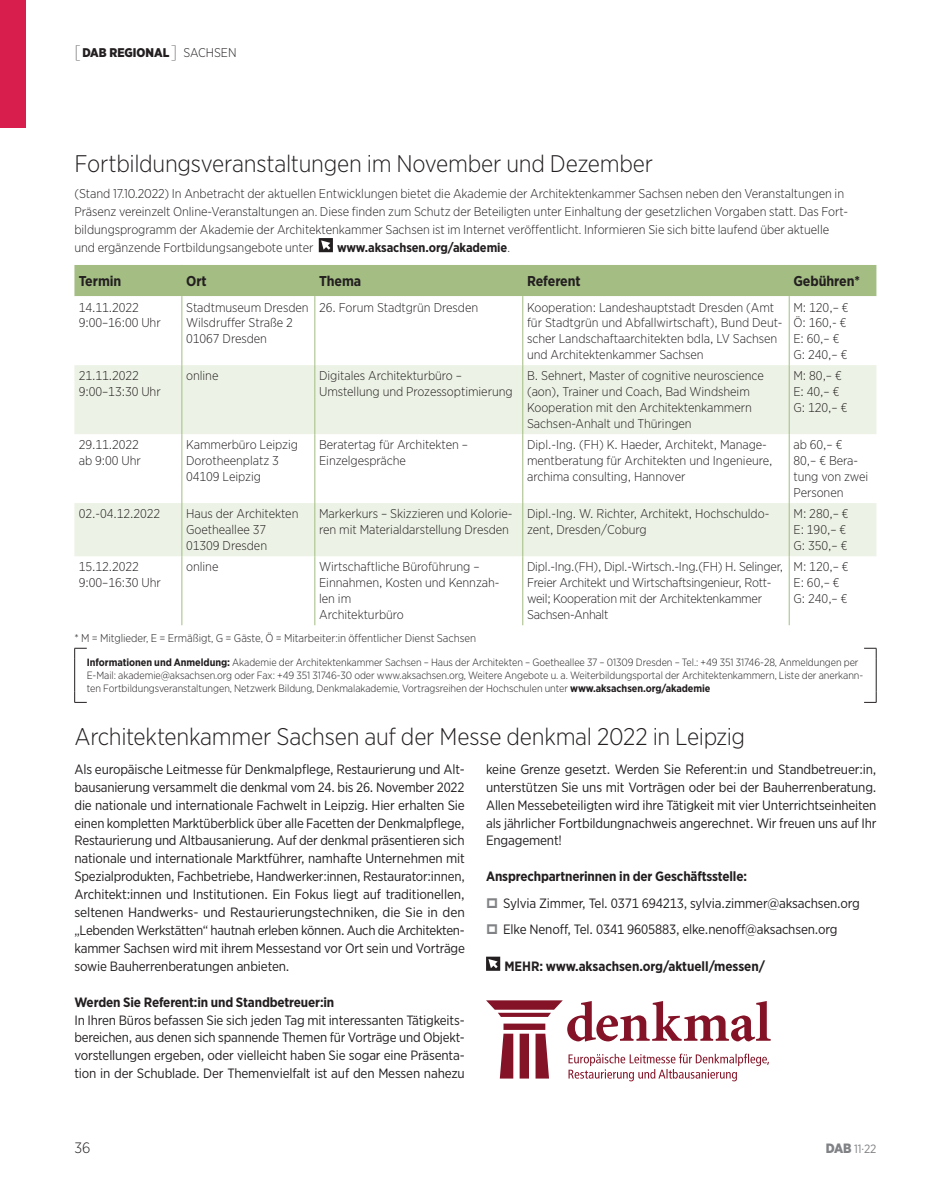
<style>
.page{position:relative;width:936px;height:1191px;background:#fff}
.page>*{position:absolute;margin:0;border:0;box-sizing:border-box;transform-origin:0 0}
.t1{font:300 24px "Gotham Narrow";letter-spacing:-.015em;color:#231f20}
.t2{font:300 15px "Gotham Narrow";color:#231f20}
.t3{font:700 14.25px "Gotham Narrow";letter-spacing:-.005em;color:#231f20}
.t4{font:13.5px/17.9px "Gotham Narrow";letter-spacing:-.01em;color:#231f20;text-align:justify}
.t5{font:700 13.5px "Gotham Narrow";letter-spacing:-.01em;color:#231f20}
.t6{font:300 12.75px/15.8px "Gotham Narrow";letter-spacing:-.005em;color:#231f20}
.t7{font:700 12.75px "Gotham Narrow";letter-spacing:-.005em;color:#231f20}
.t8{font:900 12.6px "Gotham Narrow";color:#231f20}
.t9{font:12px "Gotham Narrow";color:#808285}
.t10{font:300 11.25px "Gotham Narrow";letter-spacing:-.005em;color:#231f20}
.t11{font:300 10.5px/12.8px "Gotham Narrow";letter-spacing:-.005em;color:#231f20}
.s1{font-weight:100;font-size:18px}
.s2{font-weight:300}
.s3{font-weight:700}
.s4{font-weight:900;font-size:13.5px}
</style>
<div class="page">
<svg style="left:319px;top:238px;width:14px;height:14px"></svg>
<div style="left:74px;top:265px;width:802px;height:31px;background:#a3bd83"></div>
<svg style="left:74px;top:365px;width:802px;height:191px;fill:#ecf2e5"></svg>
<hr style="left:182px;top:265px;width:1px;height:31px;background:#a3bd83">
<hr style="left:314px;top:265px;width:1px;height:31px;background:#a3bd83">
<hr style="left:522px;top:265px;width:1px;height:31px;background:#a3bd83">
<hr style="left:182px;top:296px;width:1px;height:69px;background:#a3bd83">
<hr style="left:314px;top:296px;width:1px;height:69px;background:#a3bd83">
<hr style="left:522px;top:296px;width:1px;height:69px;background:#a3bd83">
<hr style="left:788px;top:296px;width:1px;height:69px;background:#a3bd83">
<hr style="left:182px;top:365px;width:1px;height:69px;background:#a3bd83">
<hr style="left:314px;top:365px;width:1px;height:69px;background:#a3bd83">
<hr style="left:522px;top:365px;width:1px;height:69px;background:#a3bd83">
<hr style="left:788px;top:365px;width:1px;height:69px;background:#a3bd83">
<hr style="left:182px;top:434px;width:1px;height:69px;background:#a3bd83">
<hr style="left:314px;top:434px;width:1px;height:69px;background:#a3bd83">
<hr style="left:522px;top:434px;width:1px;height:69px;background:#a3bd83">
<hr style="left:788px;top:434px;width:1px;height:69px;background:#a3bd83">
<hr style="left:182px;top:503px;width:1px;height:53px;background:#a3bd83">
<hr style="left:314px;top:503px;width:1px;height:53px;background:#a3bd83">
<hr style="left:522px;top:503px;width:1px;height:53px;background:#a3bd83">
<hr style="left:788px;top:503px;width:1px;height:53px;background:#a3bd83">
<hr style="left:182px;top:556px;width:1px;height:69px;background:#a3bd83">
<hr style="left:314px;top:556px;width:1px;height:69px;background:#a3bd83">
<hr style="left:522px;top:556px;width:1px;height:69px;background:#a3bd83">
<hr style="left:788px;top:556px;width:1px;height:69px;background:#a3bd83">
<hr style="left:788px;top:265px;width:1px;height:31px;background:#a3bd83">
<hr style="left:74px;top:659px;width:1px;height:32px;background:#231f20">
<hr style="left:875px;top:659px;width:1px;height:32px;background:#231f20">
<svg style="left:486px;top:956px;width:14px;height:14px"></svg>
<svg style="left:486px;top:1000px;width:284px;height:81px"></svg>
<div style="left:0;top:0;width:26px;height:128px;background:#d81e4c"></div>
<p class="t8" style="left:74px;top:44px;width:164px"><span class="s1">[</span>DAB REGIONAL<span class="s1">]</span> <span class="s2">Sachsen</span></p>
<h1 class="t1" style="left:74px;top:149px;width:580px">Fortbildungsveranstaltungen im November und Dezember</h1>
<p class="t6" style="left:74px;top:185px;width:775px;line-height:17.9px">(Stand 17.10.2022) In Anbetracht der aktuellen Entwicklungen bietet die Akademie der Architektenkammer Sachsen neben den Veranstaltungen in Präsenz vereinzelt Online-Veranstaltungen an. Diese finden zum Schutz der Beteiligten unter Einhaltung der gesetzlichen Vorgaben statt. Das Fort&shy;bildungsprogramm der Akademie der Architektenkammer Sachsen ist im Internet veröffentlicht. Informieren Sie sich bitte laufend ü ber aktuelle und ergänzende Fortbildungsangebote unter</p>
<p class="t7" style="left:337px;top:239px;width:174px">www.aksachsen.org/akademie<span class="s2">.</span></p>
<p class="t3" style="left:79px;top:271px;width:44px">Termin</p>
<p class="t3" style="left:186px;top:271px;width:22px">Ort</p>
<p class="t3" style="left:319px;top:271px;width:44px">Thema</p>
<p class="t3" style="left:527px;top:271px;width:55px">Referent</p>
<p class="t3" style="left:793px;top:271px;width:68px">Gebühren*</p>
<p class="t6" style="left:79px;top:299px;width:84px">14.11.2022<br>9:00–16:00 Uhr</p>
<p class="t6" style="left:186px;top:299px;width:124px">Stadtmuseum Dresden<br>Wilsdruffer Straße 2<br>01067 Dresden</p>
<p class="t6" style="left:319px;top:299px;width:160px">26. Forum Stadtgrün Dresden</p>
<p class="t6" style="left:527px;top:299px;width:257px">Kooperation: Landeshauptstadt Dresden (Amt für Stadtgrün und Abfallwirtschaft), Bund Deut&shy;scher Landschaftaarchitekten bdla, LV Sachsen und Architektenkammer Sachsen</p>
<p class="t6" style="left:793px;top:299px;width:57px">M: 120,– €<br>Ö: 160,- €<br>E: 60,– €<br>G: 240,– €</p>
<p class="t6" style="left:79px;top:368px;width:84px">21.11.2022<br>9:00–13:30 Uhr</p>
<p class="t6" style="left:186px;top:368px;width:34px">online</p>
<p class="t6" style="left:319px;top:368px;width:195px">Digitales Architekturbüro –<br>Umstellung und Prozessoptimierung</p>
<p class="t6" style="left:527px;top:368px;width:238px">B. Sehnert, Master of cognitive neuroscience (aon), Trainer und Coach, Bad Windsheim Kooperation mit den Architektenkammern Sachsen-Anhalt und Thüringen</p>
<p class="t6" style="left:793px;top:368px;width:55px">M: 80,– €<br>E: 40,– €<br>G: 120,– €</p>
<p class="t6" style="left:79px;top:437px;width:64px">29.11.2022 ab 9:00 Uhr</p>
<p class="t6" style="left:186px;top:437px;width:113px">Kammerbüro Leipzig<br>Dorotheenplatz 3<br>04109 Leipzig</p>
<p class="t6" style="left:319px;top:437px;width:150px">Beratertag für Architekten –<br>Einzelgespräche</p>
<p class="t6" style="left:527px;top:437px;width:247px">Dipl.-Ing. (FH) K. Haeder, Architekt, Manage&shy;mentberatung für Architekten und Ingenieure, archima consulting, Hannover</p>
<p class="t6" style="left:793px;top:437px;width:76px">ab 60,– €<br>80,– € Bera&shy;tung von zwei<br>Personen</p>
<p class="t6" style="left:79px;top:505px;width:83px">02.-04.12.2022</p>
<p class="t6" style="left:186px;top:505px;width:114px">Haus der Architekten<br>Goetheallee 37<br>01309 Dresden</p>
<p class="t6" style="left:319px;top:505px;width:195px">Markerkurs – Skizzieren und Kolorie&shy;ren mit Materialdarstellung Dresden</p>
<p class="t6" style="left:527px;top:505px;width:244px">Dipl.-Ing. W. Richter, Architekt, Hochschuldo&shy;zent, Dresden/Coburg</p>
<p class="t6" style="left:793px;top:505px;width:57px">M: 280,– €<br>E: 190,– €<br>G: 350,– €</p>
<p class="t6" style="left:79px;top:559px;width:84px">15.12.2022<br>9:00–16:30 Uhr</p>
<p class="t6" style="left:186px;top:559px;width:34px">online</p>
<p class="t6" style="left:319px;top:559px;width:182px">Wirtschaftliche Büroführung –<br>Einnahmen, Kosten und Kennzah&shy;len im<br>Architekturbüro</p>
<p class="t6" style="left:527px;top:559px;width:258px">Dipl.-Ing.(FH), Dipl.-Wirtsch.-Ing.(FH) H . Selinger, Freier Architekt und Wirtschaftsingenieur, Rott&shy;weil; Kooperation mit der Architektenkammer Sachsen-Anhalt</p>
<p class="t6" style="left:793px;top:559px;width:57px">M: 120,– €<br>E: 60,– €<br>G: 240,– €</p>
<p class="t10" style="left:74px;top:631px;width:403px">* M = Mitglieder, E = Ermäßigt, G = Gäste, Ö = Mitarbeiter:in öffentlicher Dienst Sachsen</p>
<p class="t11" style="left:87px;top:656px;width:778px"><span class="s3">Informationen und Anmeldung:</span> Akademie der Architektenkammer Sachsen – Haus der Architekten – Goetheallee 37 – 01309 Dresden – Tel.: +49 351 31746-28, Anmeldungen per<br>E-Mail: akademie@aksachsen.org oder Fax: +49 351 31746-30 oder www.aksachsen.org, Weitere Angebote u. a. Weiterbildungsportal der Architektenkammern, Liste der anerkann&shy;ten Fortbildungsveranstaltungen, Netzwerk Bildung, Denkmalakademie, Vortragsreihen der Hochschulen unter <span class="s3">www.aksachsen.org/akademie</span></p>
<h1 class="t1" style="left:74px;top:722px;width:672px">Architektenkammer Sachsen auf der Messe denkmal 2022 in Leipzig</h1>
<p class="t4" style="left:74px;top:760px;width:392px">Als europäische Leitmesse für Denkmalpflege, Restaurierung und Alt&shy;bausanierung versammelt die denkmal vom 24. bis 26. November 2022 die nationale und internationale Fachwelt in Leipzig. Hier erhalten Sie einen kompletten Marktüberblick über alle Facetten der Denkmalpflege, Restaurierung und Altbausanierung. Auf der denkmal präsentieren sich nationale und internationale Marktführer, namhafte Unternehmen mit Spezialprodukten, Fachbetriebe, Handwerker:innen, Restaurator:innen, Architekt:innen und Institutionen. Ein Fokus liegt auf traditionellen, seltenen Handwerks- und Restaurierungstechniken, die Sie in den „Lebenden Werkstätten“ hautnah erleben können. Auch die Architekten&shy;kammer Sachsen wird mit ihrem Messestand vor Ort sein und Vorträge sowie Bauherrenberatungen anbieten.</p>
<p class="t5" style="left:74px;top:993px;width:261px">Werden Sie Referent:in und Standbetreuer:in</p>
<p class="t4" style="left:74px;top:1010px;width:392px">In Ihren Büros befassen Sie sich jeden Tag mit interessanten Tätigkeits&shy;bereichen, aus denen sich spannende Themen für Vorträge und Objekt&shy;vorstellungen ergeben, oder vielleicht haben Sie sogar eine Präsenta&shy;tion in der Schublade. Der Themenvielfalt ist auf den Messen nahezu</p>
<p class="t4" style="left:486px;top:760px;width:392px">keine Grenze gesetzt. Werden Sie Referent:in und Standbetreuer:in, unterstützen Sie uns mit Vorträgen oder bei der Bauherrenberatung.<br>Allen Messebeteiligten wird ihre Tätigkeit mit vier Unterrichtseinheiten als jährlicher Fortbildungnachweis angerechnet. Wir freuen uns auf Ihr Engagement!</p>
<p class="t5" style="left:486px;top:867px;width:262px">Ansprechpartnerinnen in der Geschäftsstelle:</p>
<p class="t4" style="left:503px;top:889px;width:358px;line-height:26.4px">Sylvia Zimmer, Tel. 0371 694213, sylvia.zimmer@aksachsen.org<br>Elke Nenoff, Tel. 0341 9605883, elke.nenoff@aksachsen.org</p>
<p class="t5" style="left:504px;top:957px;width:262px">MEHR: www.aksachsen.org/aktuell/messen/</p>
<p class="t2" style="left:74px;top:1138px;width:18px">36</p>
<p class="t9" style="left:825px;top:1141px;width:52px"><span class="s4">DAB</span> 11·22</p>
</div>
